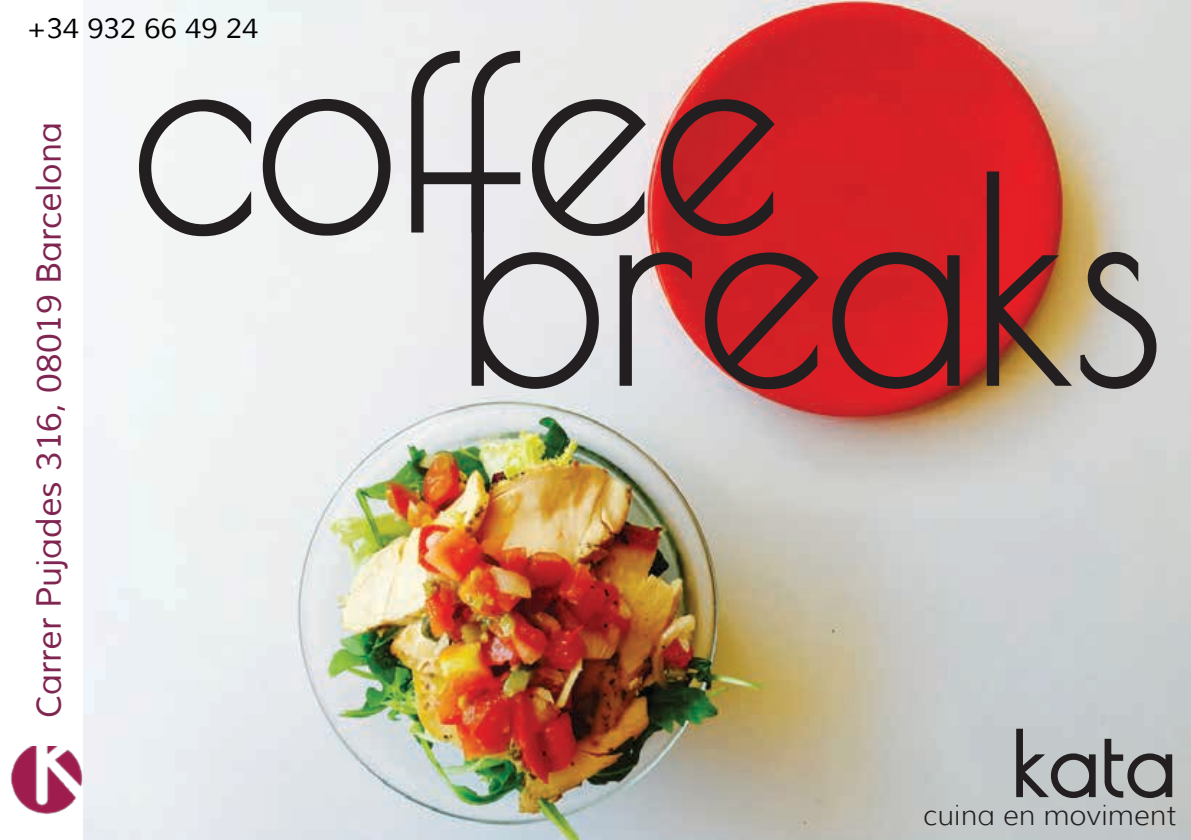
<style>
.page{position:relative;width:1191px;height:840px;background:#fff}
.page>*{position:absolute;margin:0;border:0;box-sizing:border-box;transform-origin:0 0}
.t1{font:280.8px "Poiret One";color:#231f20;scale:.93 1}
.t2{font:34px "Muli";color:#802451}
.t3{font:300 28px "Muli";color:#231f20}
.t4{font:28px "Muli";color:#010203}
</style>
<div class="page">
<img style="left:84px;top:0;width:1107px;height:839px">
<svg style="left:137px;top:97px;width:118px;height:141px"></svg>
<svg style="left:261px;top:97px;width:131px;height:140px"></svg>
<svg style="left:409px;top:49px;width:412px;height:342px;background:#c79193"></svg>
<svg style="left:830px;top:250px;width:131px;height:140px;background:#b51f24"></svg>
<svg style="left:984px;top:169px;width:174px;height:221px;background:#b67c69"></svg>
<img style="left:10px;top:746px;width:81px;height:74px">
<svg style="left:1014px;top:726px;width:160px;height:73px;background:#969a9b"></svg>
<p class="t4" style="left:27px;top:11px;width:233px">+34 932 66 49 24</p>
<h1 class="t1" style="left:132px;top:-40px;width:699px">coffee</h1>
<p class="t2" style="left:28px;top:717px;width:597px;rotate:-90deg">Carrer Pujades 316, 08019 Barcelona</p>
<h1 class="t1" style="left:458px;top:113px;width:760px">breaks</h1>
<p class="t3" style="left:923px;top:797px;width:255px">cuina en moviment</p>
</div>
